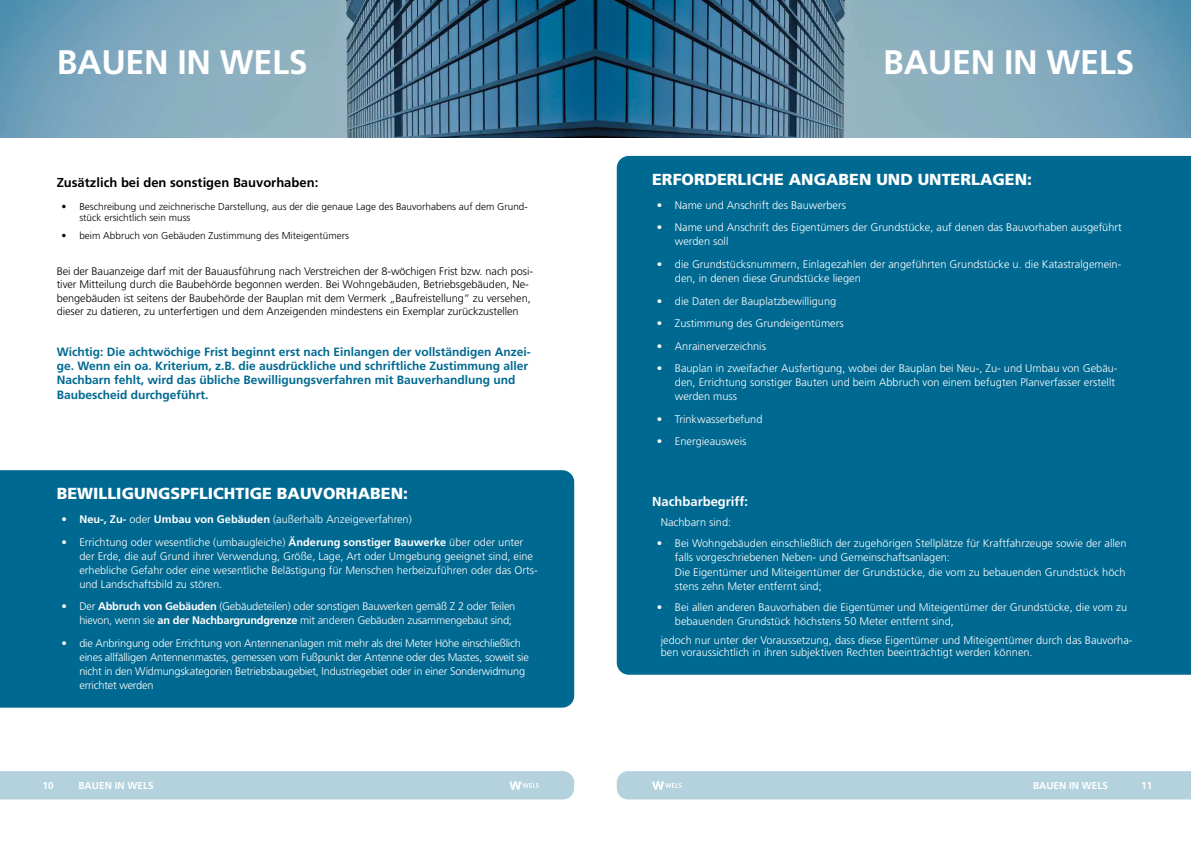
<style>
.page{position:relative;width:1191px;height:842px;background:#fff}
.page>*{position:absolute;margin:0;border:0;box-sizing:border-box;transform-origin:0 0}
.t1{font:700 34px "Frutiger LT Std";letter-spacing:-.01em;color:#fff}
.t2{font:900 16px "Frutiger LT Std";color:#fff}
.t3{font:700 13px "Frutiger LT Std";color:#000}
.t4{font:700 13px "Frutiger LT Std";color:#fff}
.t5{font:700 12px/14.4px "Frutiger LT Std";color:#006991}
.t6{font:300 11px/14px "Frutiger LT Std";color:#fff}
.t7{font:300 11px/14px "Frutiger LT Std";letter-spacing:-.02em;color:#fff}
.t8{font:300 11px/13.2px "Frutiger LT Std";letter-spacing:-.005em;color:#000}
.t9{font:300 10px/11px "Frutiger LT Std";color:#000}
.t10{font:700 10px "Frutiger LT Std";color:#fff}
.s1{font-weight:700}
</style>
<div class="page">
<div style="left:0;top:470px;width:574px;height:238px;background:#006991"></div>
<div style="left:617px;top:156px;width:574px;height:519px;background:#006991"></div>
<svg style="left:0;top:0;width:595px;height:137px;background:#628fa8"></svg>
<svg style="left:595px;top:0;width:596px;height:137px;background:#618ca4"></svg>
<div style="left:0;top:771px;width:574px;height:28px;background:#b3d2de"></div>
<div style="left:617px;top:771px;width:574px;height:28px;background:#b3d2de"></div>
<h1 class="t1" style="left:57px;top:42px;width:252px">BAUEN IN WELS</h1>
<p class="t3" style="left:57px;top:175px;width:263px">Zusätzlich bei den sonstigen Bauvorhaben:</p>
<p class="t9" style="left:79px;top:201px;width:450px;text-indent:-18px">• Beschreibung und zeichnerische Darstellung, aus der die genaue Lage des Bauvorhabens auf dem Grund&shy;stück ersichtlich sein muss</p>
<p class="t9" style="left:61px;top:231px;width:289px">• beim Abbruch von Gebäuden Zustimmung des Miteigentümers</p>
<p class="t8" style="left:57px;top:265px;width:478px">Bei der Bauanzeige darf mit der Bauausführung nach Verstreichen der 8-wöchigen Frist bzw. nach posi&shy;tiver Mitteilung durch die Baubehörde begonnen werden. Bei Wohngebäuden, Betriebsgebäuden, Ne&shy;bengebäuden ist seitens der Baubehörde der Bauplan mit dem Vermerk „Baufreistellung“ zu versehen, dieser zu datieren, zu unterfertigen und dem Anzeigenden mindestens ein Exemplar zurückzustellen</p>
<p class="t5" style="left:57px;top:344px;width:476px">Wichtig: Die achtwöchige Frist beginnt erst nach Einlangen der vollständigen Anzei&shy;ge. Wenn ein oa. Kriterium, z.B. die ausdrückliche und schriftliche Zustimmung aller Nachbarn fehlt, wird das übliche Bewilligungsverfahren mit Bauverhandlung und Baubescheid durchgeführt.</p>
<h2 class="t2" style="left:57px;top:484px;width:353px">BEWILLIGUNGSPFLICHTIGE BAUVORHABEN:</h2>
<p class="t6" style="left:61px;top:513px;width:352px">• <span class="s1">Neu-, Zu-</span> oder <span class="s1">Umbau von Gebäuden</span> (außerhalb Anzeigeverfahren)</p>
<p class="t6" style="left:79px;top:535px;width:460px;text-indent:-18px">• Errichtung oder wesentliche (umbaugleiche) <span class="s1">Änderung sonstiger Bauwerke</span> über oder unter der Erde, die auf Grund ihrer Verwendung, Größe, Lage, Art oder Umgebung geeignet sind, eine erhebliche Gefahr oder eine wesentliche Belästigung für Menschen herbeizuführen oder das Orts&shy;und Landschaftsbild zu stören.</p>
<p class="t7" style="left:79px;top:600px;width:437px;text-indent:-18px">• Der <span class="s1">Abbruch von Gebäuden</span> (Gebäudeteilen) oder sonstigen Bauwerken gemäß Z 2 oder Teilen hievon, wenn sie <span class="s1">an der Nachbargrundgrenze</span> mit anderen Gebäuden zusammengebaut sind;</p>
<p class="t7" style="left:79px;top:636px;width:451px;text-indent:-18px">• die Anbringung oder Errichtung von Antennenanlagen mit mehr als drei Meter Höhe einschließlich eines allfälligen Antennenmastes, gemessen vom Fußpunkt der Antenne oder des Mastes, soweit sie nicht in den Widmungskategorien Betriebsbaugebiet, Industriegebiet oder in einer Sonderwidmung errichtet werden</p>
<h1 class="t1" style="left:883px;top:42px;width:252px">BAUEN IN WELS</h1>
<h2 class="t2" style="left:652px;top:170px;width:381px">ERFORDERLICHE ANGABEN UND UNTERLAGEN:</h2>
<p class="t6" style="left:657px;top:198px;width:191px">• Name und Anschrift des Bauwerbers</p>
<p class="t6" style="left:675px;top:221px;width:448px;text-indent:-18px">• Name und Anschrift des Eigentümers der Grundstücke, auf denen das Bauvorhaben ausgeführt werden soll</p>
<p class="t6" style="left:675px;top:257px;width:448px;text-indent:-18px">• die Grundstücksnummern, Einlagezahlen der angeführten Grundstücke u. die Katastralgemein&shy;den, in denen diese Grundstücke liegen</p>
<p class="t6" style="left:657px;top:294px;width:181px">• die Daten der Bauplatzbewilligung</p>
<p class="t6" style="left:657px;top:316px;width:188px">• Zustimmung des Grundeigentümers</p>
<p class="t6" style="left:657px;top:339px;width:111px">• Anrainerverzeichnis</p>
<p class="t6" style="left:675px;top:361px;width:444px;text-indent:-18px">• Bauplan in zweifacher Ausfertigung, wobei der Bauplan bei Neu-, Zu- und Umbau von Gebäu&shy;den, Errichtung sonstiger Bauten und beim Abbruch von einem befugten Planverfasser erstellt werden muss</p>
<p class="t6" style="left:657px;top:412px;width:107px">• Trinkwasserbefund</p>
<p class="t6" style="left:657px;top:434px;width:91px">• Energieausweis</p>
<p class="t4" style="left:652px;top:494px;width:97px">Nachbarbegriff:</p>
<p class="t6" style="left:660px;top:515px;width:72px">Nachbarn sind:</p>
<p class="t6" style="left:675px;top:537px;width:453px;text-indent:-18px">• Bei Wohngebäuden einschließlich der zugehörigen Stellplätze für Kraftfahrzeuge sowie der allen falls vorgeschriebenen Neben- und Gemeinschaftsanlagen:</p>
<p class="t6" style="left:675px;top:566px;width:452px;line-height:13.7px">Die Eigentümer und Miteigentümer der Grundstücke, die vom zu bebauenden Grundstück höch stens zehn Meter entfernt sind;</p>
<p class="t6" style="left:675px;top:600px;width:454px;text-indent:-18px">• Bei allen anderen Bauvorhaben die Eigentümer und Miteigentümer der Grundstücke, die vom zu bebauenden Grundstück höchstens 50 Meter entfernt sind,</p>
<p class="t6" style="left:660px;top:634px;width:473px;line-height:12px">jedoch nur unter der Voraussetzung, dass diese Eigentümer und Miteigentümer durch das Bauvorha&shy;ben voraussichtlich in ihren subjektiven Rechten beeinträchtigt werden können.</p>
<p class="t10" style="left:43px;top:780px;width:13px">10</p>
<p class="t10" style="left:79px;top:780px;width:77px">BAUEN IN WELS</p>
<p class="t10" style="left:1033px;top:779px;width:77px">BAUEN IN WELS</p>
<p class="t10" style="left:1141px;top:779px;width:13px">11</p>
</div>
